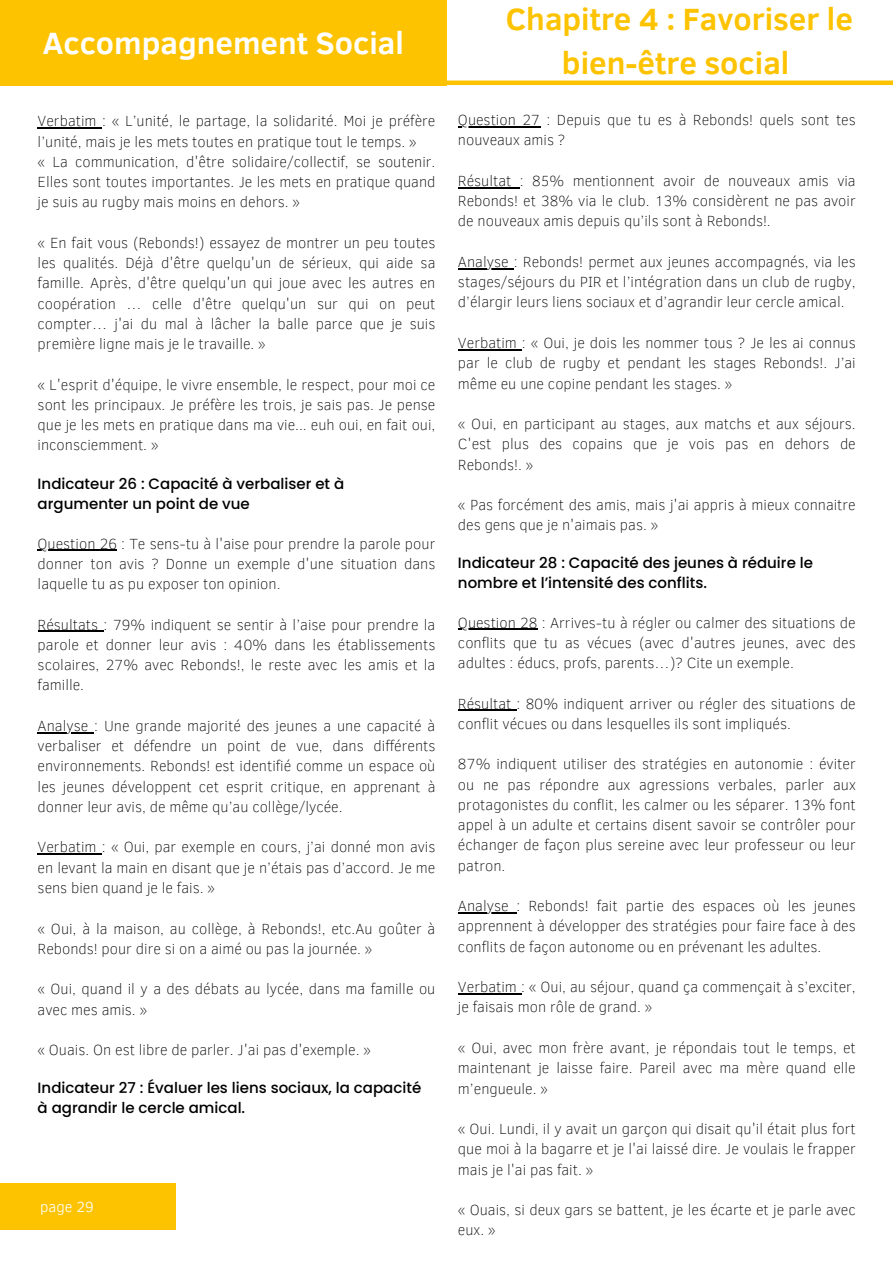
<style>
.page{position:relative;width:893px;height:1264px;background:#fff}
.page>*{position:absolute;margin:0;border:0;box-sizing:border-box;transform-origin:0 0}
.t1{font:700 31.5px/43.8px "Clear Sans";color:#fdc300;text-align:center}
.t2{font:700 31.5px "Clear Sans";color:#fff}
.t3{font:100 15px/20.2px "Clear Sans";color:#000;text-align:justify}
.t4{font:500 15px/20.2px "Poppins";color:#000}
.t5{font:300 15px "Clear Sans";color:#fff}
</style>
<div class="page">
<div style="left:0;top:0;width:446px;height:85px;background:#fdc300"></div>
<div style="left:435px;top:80px;width:457px;height:5px;background:#fdc300"></div>
<div style="left:0;top:1182px;width:175px;height:47px;background:#fdc300"></div>
<hr style="left:38px;top:127px;width:64px;height:1px;background:#000">
<hr style="left:38px;top:549px;width:79px;height:2px;background:#000">
<hr style="left:38px;top:630px;width:65px;height:2px;background:#000">
<hr style="left:38px;top:732px;width:56px;height:1px;background:#000">
<hr style="left:38px;top:853px;width:64px;height:1px;background:#000">
<hr style="left:458px;top:126px;width:82px;height:1px;background:#000">
<hr style="left:458px;top:187px;width:62px;height:1px;background:#000">
<hr style="left:458px;top:268px;width:56px;height:1px;background:#000">
<hr style="left:458px;top:349px;width:64px;height:1px;background:#000">
<hr style="left:458px;top:628px;width:79px;height:1px;background:#000">
<hr style="left:458px;top:709px;width:58px;height:1px;background:#000">
<hr style="left:458px;top:912px;width:58px;height:1px;background:#000">
<hr style="left:458px;top:993px;width:63px;height:1px;background:#000">
<p class="t2" style="left:43px;top:20px;width:362px">Accompagnement Social</p>
<p class="t3" style="left:38px;top:110px;width:399px">Verbatim : « L’unité, le partage, la solidarité. Moi je préfère l’unité, mais je les mets toutes en pratique tout le temps. »</p>
<p class="t3" style="left:38px;top:151px;width:399px">« La communication, d'être solidaire/collectif, se soutenir.<br>Elles sont toutes importantes. Je les mets en pratique quand je suis au rugby mais moins en dehors. »</p>
<p class="t3" style="left:38px;top:232px;width:399px">« En fait vous (Rebonds!) essayez de montrer un peu toutes les qualités. Déjà d'être quelqu'un de sérieux, qui aide sa famille. Après, d'être quelqu'un qui joue avec les autres en coopération … celle d'être quelqu'un sur qui on peut compter… j'ai du mal à lâcher la balle parce que je suis première ligne mais je le travaille. »</p>
<p class="t3" style="left:38px;top:373px;width:399px">« L'esprit d'équipe, le vivre ensemble, le respect, pour moi ce sont les principaux. Je préfère les trois, je sais pas. Je pense que je les mets en pratique dans ma vie... euh oui, en fait oui, inconsciemment. »</p>
<p class="t4" style="left:38px;top:473px;width:308px">Indicateur 26 : Capacité à verbaliser et à argumenter un point de vue</p>
<p class="t3" style="left:38px;top:532px;width:399px">Question 26 : Te sens-tu à l'aise pour prendre la parole pour donner ton avis ? Donne un exemple d'une situation dans laquelle tu as pu exposer ton opinion.</p>
<p class="t3" style="left:38px;top:613px;width:399px">Résultats : 79% indiquent se sentir à l’aise pour prendre la parole et donner leur avis : 40% dans les établissements scolaires, 27% avec Rebonds!, le reste avec les amis et la famille.</p>
<p class="t3" style="left:38px;top:714px;width:399px">Analyse : Une grande majorité des jeunes a une capacité à verbaliser et défendre un point de vue, dans différents environnements. Rebonds! est identifié comme un espace où les jeunes développent cet esprit critique, en apprenant à donner leur avis, de même qu’au collège/lycée.</p>
<p class="t3" style="left:38px;top:836px;width:399px">Verbatim : « Oui, par exemple en cours, j’ai donné mon avis en levant la main en disant que je n’étais pas d’accord. Je me sens bien quand je le fais. »</p>
<p class="t3" style="left:38px;top:917px;width:399px">« Oui, à la maison, au collège, à Rebonds!, etc.Au goûter à<br>Rebonds! pour dire si on a aimé ou pas la journée. »</p>
<p class="t3" style="left:38px;top:978px;width:399px">« Oui, quand il y a des débats au lycée, dans ma famille ou avec mes amis. »</p>
<p class="t3" style="left:38px;top:1038px;width:335px">« Ouais. On est libre de parler. J'ai pas d'exemple. »</p>
<p class="t4" style="left:38px;top:1077px;width:385px">Indicateur 27 : Évaluer les liens sociaux, la capacité à agrandir le cercle amical.</p>
<p class="t5" style="left:40px;top:1195px;width:55px">page 29</p>
<p class="t1" style="left:506px;top:-5px;width:348px">Chapitre 4 : Favoriser le bien-être social</p>
<p class="t3" style="left:458px;top:109px;width:399px">Question 27 : Depuis que tu es à Rebonds! quels sont tes nouveaux amis ?</p>
<p class="t3" style="left:458px;top:170px;width:399px">Résultat : 85% mentionnent avoir de nouveaux amis via Rebonds! et 38% via le club. 13% considèrent ne pas avoir de nouveaux amis depuis qu’ils sont à Rebonds!.</p>
<p class="t3" style="left:458px;top:251px;width:399px">Analyse : Rebonds! permet aux jeunes accompagnés, via les stages/séjours du PIR et l’intégration dans un club de rugby, d’élargir leurs liens sociaux et d’agrandir leur cercle amical.</p>
<p class="t3" style="left:458px;top:332px;width:399px">Verbatim : « Oui, je dois les nommer tous ? Je les ai connus par le club de rugby et pendant les stages Rebonds!. J’ai même eu une copine pendant les stages. »</p>
<p class="t3" style="left:458px;top:413px;width:399px">« Oui, en participant au stages, aux matchs et aux séjours.<br>C'est plus des copains que je vois pas en dehors de Rebonds!. »</p>
<p class="t3" style="left:458px;top:494px;width:399px">« Pas forcément des amis, mais j'ai appris à mieux connaitre des gens que je n'aimais pas. »</p>
<p class="t4" style="left:458px;top:552px;width:356px">Indicateur 28 : Capacité des jeunes à réduire le nombre et l’intensité des conflits.</p>
<p class="t3" style="left:458px;top:611px;width:399px">Question 28 : Arrives-tu à régler ou calmer des situations de conflits que tu as vécues (avec d'autres jeunes, avec des adultes : éducs, profs, parents…)? Cite un exemple.</p>
<p class="t3" style="left:458px;top:692px;width:399px">Résultat : 80% indiquent arriver ou régler des situations de conflit vécues ou dans lesquelles ils sont impliqués.</p>
<p class="t3" style="left:458px;top:753px;width:399px">87% indiquent utiliser des stratégies en autonomie : éviter ou ne pas répondre aux agressions verbales, parler aux protagonistes du conflit, les calmer ou les séparer. 13% font appel à un adulte et certains disent savoir se contrôler pour échanger de façon plus sereine avec leur professeur ou leur patron.</p>
<p class="t3" style="left:458px;top:895px;width:399px">Analyse : Rebonds! fait partie des espaces où les jeunes apprennent à développer des stratégies pour faire face à des conflits de façon autonome ou en prévenant les adultes.</p>
<p class="t3" style="left:458px;top:976px;width:399px">Verbatim : « Oui, au séjour, quand ça commençait à s’exciter, je faisais mon rôle de grand. »</p>
<p class="t3" style="left:458px;top:1036px;width:399px">« Oui, avec mon frère avant, je répondais tout le temps, et maintenant je laisse faire. Pareil avec ma mère quand elle m’engueule. »</p>
<p class="t3" style="left:458px;top:1117px;width:399px">« Oui. Lundi, il y avait un garçon qui disait qu'il était plus fort que moi à la bagarre et je l'ai laissé dire. Je voulais le frapper mais je l'ai pas fait. »</p>
<p class="t3" style="left:458px;top:1198px;width:399px">« Ouais, si deux gars se battent, je les écarte et je parle avec eux. »</p>
</div>
